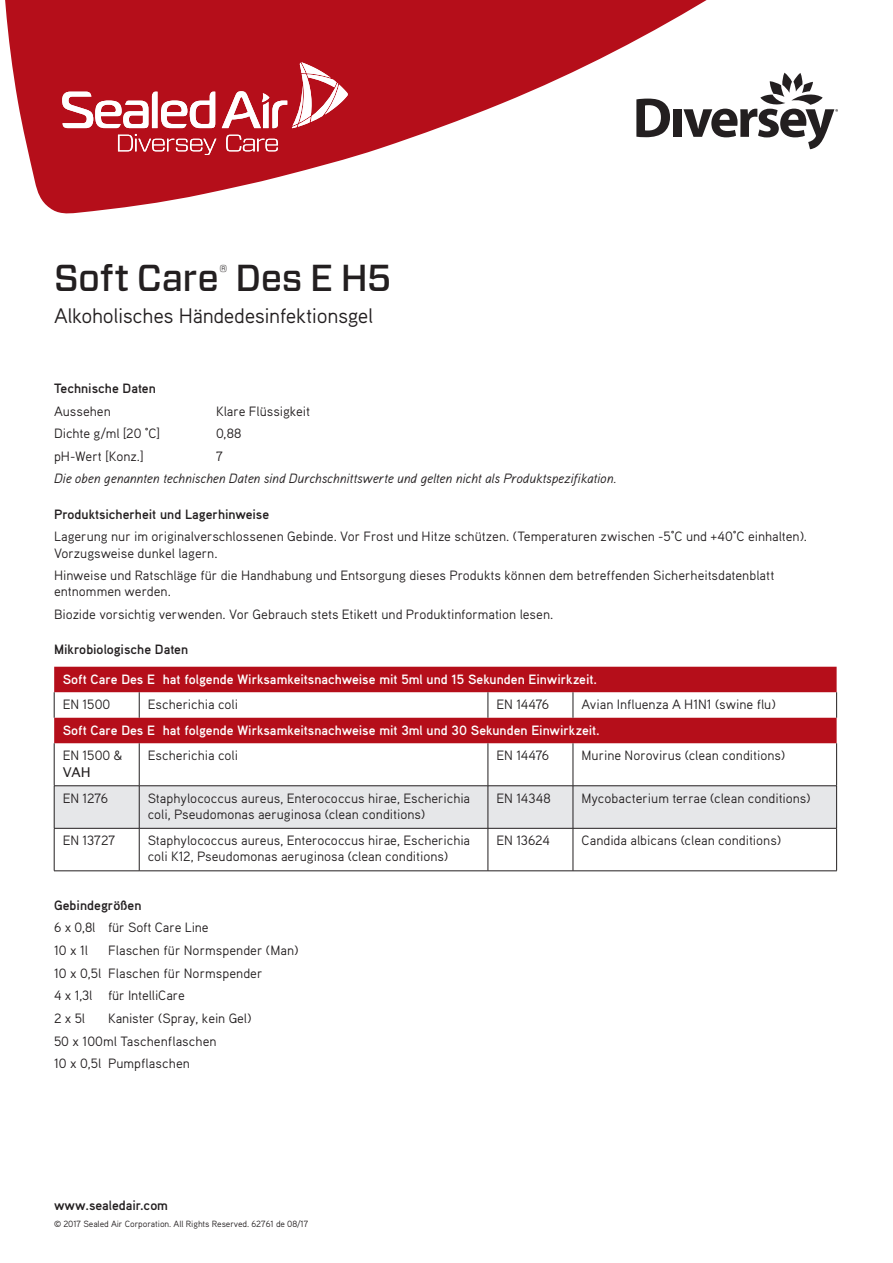
<style>
.page{position:relative;width:893px;height:1263px;background:#fff}
.page>*{position:absolute;margin:0;border:0;box-sizing:border-box;transform-origin:0 0}
.t1{font:500 37.5px "Forza";letter-spacing:-.01em;color:#231f20}
.t2{font:21px "Aaux Pro OT";letter-spacing:-.02em;color:#231f20}
.t3{font:13.5px/22.6px "Aaux Pro OT";color:#231f20}
.t4{font:700 13.5px "Aaux Pro OT";color:#fff}
.t5{font:700 13.5px "Aaux Pro OT";letter-spacing:-.005em;color:#231f20}
.t6{font:italic 13.5px "Aaux Pro OT";letter-spacing:-.005em;color:#231f20}
.t7{font:13.5px "Lucida Sans Unicode";color:#231f20}
.t8{font:9px "Aaux Pro OT";letter-spacing:-.01em;color:#231f20}
</style>
<div class="page">
<svg style="left:5px;top:0;width:806px;height:214px;fill:#b50e1a"></svg>
<svg style="left:636px;top:99px;width:34px;height:38px"></svg>
<div style="left:673px;top:109px;width:9px;height:28px;background:#231f20"></div>
<svg style="left:683px;top:73px;width:155px;height:76px"></svg>
<svg style="left:54px;top:667px;width:783px;height:76px;fill:#b50e1a"></svg>
<div style="left:55px;top:786px;width:781px;height:42px;background:#e6e7e9"></div>
<svg style="left:54px;top:692px;width:1px;height:26px"></svg>
<svg style="left:139px;top:692px;width:1px;height:26px"></svg>
<svg style="left:488px;top:692px;width:1px;height:26px"></svg>
<svg style="left:573px;top:692px;width:1px;height:26px"></svg>
<svg style="left:836px;top:692px;width:1px;height:26px"></svg>
<hr style="left:54px;top:743px;width:1px;height:42px;background:#231f20">
<hr style="left:139px;top:743px;width:1px;height:42px;background:#231f20">
<hr style="left:488px;top:743px;width:1px;height:42px;background:#231f20">
<hr style="left:573px;top:743px;width:1px;height:42px;background:#231f20">
<hr style="left:836px;top:743px;width:1px;height:42px;background:#231f20">
<hr style="left:54px;top:785px;width:85px;height:1px;background:#231f20">
<hr style="left:54px;top:786px;width:1px;height:42px;background:#231f20">
<hr style="left:139px;top:785px;width:349px;height:1px;background:#231f20">
<hr style="left:139px;top:786px;width:1px;height:42px;background:#231f20">
<hr style="left:488px;top:785px;width:85px;height:1px;background:#231f20">
<hr style="left:488px;top:786px;width:1px;height:42px;background:#231f20">
<hr style="left:573px;top:785px;width:264px;height:1px;background:#231f20">
<hr style="left:573px;top:786px;width:1px;height:42px;background:#231f20">
<hr style="left:836px;top:786px;width:1px;height:42px;background:#231f20">
<hr style="left:54px;top:828px;width:85px;height:1px;background:#231f20">
<hr style="left:54px;top:828px;width:1px;height:43px;background:#231f20">
<hr style="left:139px;top:828px;width:349px;height:1px;background:#231f20">
<hr style="left:139px;top:828px;width:1px;height:43px;background:#231f20">
<hr style="left:488px;top:828px;width:85px;height:1px;background:#231f20">
<hr style="left:488px;top:828px;width:1px;height:43px;background:#231f20">
<hr style="left:573px;top:828px;width:264px;height:1px;background:#231f20">
<hr style="left:573px;top:828px;width:1px;height:43px;background:#231f20">
<hr style="left:836px;top:828px;width:1px;height:43px;background:#231f20">
<hr style="left:54px;top:870px;width:85px;height:1px;background:#231f20">
<hr style="left:139px;top:870px;width:349px;height:1px;background:#231f20">
<hr style="left:488px;top:870px;width:85px;height:1px;background:#231f20">
<hr style="left:573px;top:870px;width:264px;height:1px;background:#231f20">
<svg style="left:62px;top:92px;width:153px;height:36px"></svg>
<svg style="left:222px;top:62px;width:126px;height:66px"></svg>
<svg style="left:118px;top:134px;width:98px;height:21px;background:#c5434d"></svg>
<svg style="left:226px;top:135px;width:52px;height:16px"></svg>
<h1 class="t1" style="left:54px;top:253px;width:339px">Soft Care<sup>®</sup> Des E H5</h1>
<h2 class="t2" style="left:54px;top:303px;width:321px">Alkoholisches Händedesinfektionsgel</h2>
<p class="t5" style="left:54px;top:380px;width:103px">Technische Daten</p>
<p class="t3" style="left:54px;top:399px;width:58px">Aussehen</p>
<p class="t3" style="left:216px;top:399px;width:96px">Klare Flüssigkeit</p>
<p class="t3" style="left:54px;top:422px;width:108px">Dichte g/ml [20 °C]</p>
<p class="t3" style="left:216px;top:422px;width:27px">0,88</p>
<p class="t3" style="left:54px;top:444px;width:91px">pH-Wert [Konz.]</p>
<p class="t3" style="left:216px;top:444px;width:8px">7</p>
<p class="t6" style="left:54px;top:470px;width:564px">Die oben genannten technischen Daten sind Durchschnittswerte und gelten nicht als Produktspezifikation.</p>
<p class="t5" style="left:54px;top:505px;width:217px">Produktsicherheit und Lagerhinweise</p>
<p class="t3" style="left:54px;top:528px;width:754px;line-height:16.2px">Lagerung nur im originalverschlossenen Gebinde. Vor Frost und Hitze schützen. (Temperaturen zwischen -5°C und +40°C einhalten).<br>Vorzugsweise dunkel lagern.</p>
<p class="t3" style="left:54px;top:567px;width:722px;line-height:16.2px">Hinweise und Ratschläge für die Handhabung und Entsorgung dieses Produkts können dem betreffenden Sicherheitsdatenblatt entnommen werden.</p>
<p class="t3" style="left:54px;top:602px;width:501px">Biozide vorsichtig verwenden. Vor Gebrauch stets Etikett und Produktinformation lesen.</p>
<p class="t5" style="left:54px;top:641px;width:136px">Mikrobiologische Daten</p>
<p class="t4" style="left:63px;top:670px;width:536px">Soft Care Des E hat folgende Wirksamkeitsnachweise mit 5ml und 15 Sekunden Einwirkzeit.</p>
<p class="t3" style="left:63px;top:693px;width:49px">EN 1500</p>
<p class="t3" style="left:148px;top:693px;width:92px">Escherichia coli</p>
<p class="t3" style="left:496px;top:693px;width:54px">EN 14476</p>
<p class="t3" style="left:581px;top:693px;width:196px">Avian Influenza A H1N1 (swine flu)</p>
<p class="t4" style="left:63px;top:721px;width:539px">Soft Care Des E hat folgende Wirksamkeitsnachweise mit 3ml und 30 Sekunden Einwirkzeit.</p>
<p class="t3" style="left:63px;top:744px;width:61px">EN 1500 &amp;</p>
<p class="t7" style="left:63px;top:761px;width:30px">VAH</p>
<p class="t3" style="left:148px;top:744px;width:92px">Escherichia coli</p>
<p class="t3" style="left:496px;top:744px;width:54px">EN 14476</p>
<p class="t3" style="left:581px;top:744px;width:205px">Murine Norovirus (clean conditions)</p>
<p class="t3" style="left:63px;top:786px;width:47px">EN 1276</p>
<p class="t3" style="left:148px;top:789px;width:324px;line-height:16.2px">Staphylococcus aureus, Enterococcus hirae, Escherichia coli, Pseudomonas aeruginosa (clean conditions)</p>
<p class="t3" style="left:496px;top:786px;width:56px">EN 14348</p>
<p class="t3" style="left:581px;top:786px;width:231px">Mycobacterium terrae (clean conditions)</p>
<p class="t3" style="left:63px;top:829px;width:54px">EN 13727</p>
<p class="t3" style="left:148px;top:832px;width:324px;line-height:16.2px">Staphylococcus aureus, Enterococcus hirae, Escherichia coli K12, Pseudomonas aeruginosa (clean conditions)</p>
<p class="t3" style="left:496px;top:829px;width:55px">EN 13624</p>
<p class="t3" style="left:581px;top:829px;width:201px">Candida albicans (clean conditions)</p>
<p class="t5" style="left:54px;top:897px;width:89px">Gebindegrößen</p>
<p class="t3" style="left:54px;top:916px;width:156px">6 x 0,8l für Soft Care Line<br>10 x 1l</p>
<p class="t3" style="left:54px;top:939px;width:246px;text-indent:54px">Flaschen für Normspender (Man)<br>10 x 0,5l Flaschen für Normspender<br>4 x 1,3l für IntelliCare<br>2 x 5l</p>
<p class="t3" style="left:54px;top:1006px;width:199px;text-indent:54px">Kanister (Spray, kein Gel)<br>50 x 100ml Taschenflaschen<br>10 x 0,5l Pumpflaschen</p>
<p class="t5" style="left:54px;top:1196px;width:115px">www.sealedair.com</p>
<p class="t8" style="left:54px;top:1218px;width:256px">© 2017 Sealed Air Corporation. All Rights Reserved. 62761 de 08/17</p>
</div>
